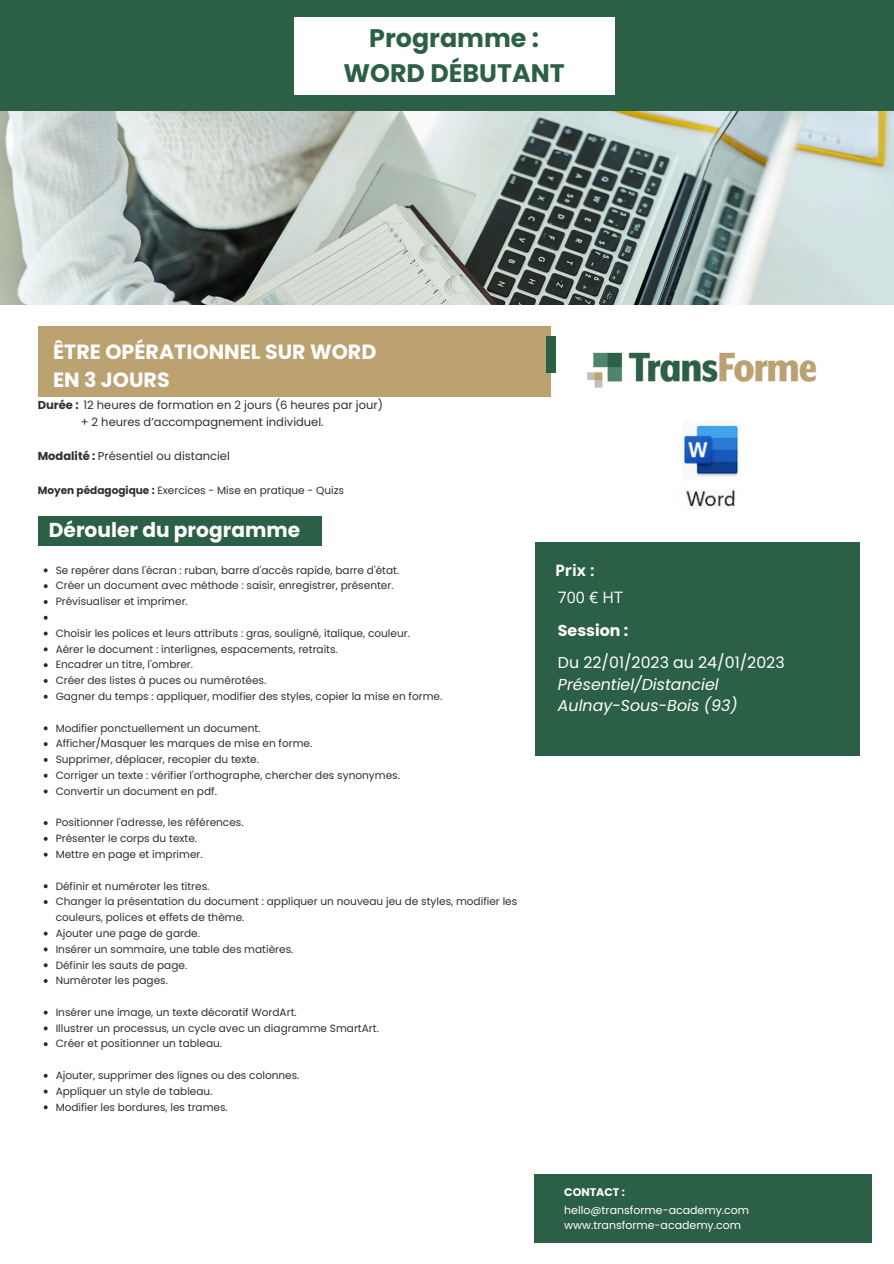
<style>
.page{position:relative;width:894px;height:1264px;background:#fff}
.page>*{position:absolute;margin:0;border:0;box-sizing:border-box;transform-origin:0 0}
.t1{font:700 25.35px/35.1px "Poppins";color:#2c6046;text-align:center}
.t2{font:700 20.55px/28.7px "Poppins";color:#fff}
.t3{font:700 20.1px "Poppins";color:#fff}
.t4{font:italic 15.75px/21.8px "Poppins";color:#fff}
.t5{font:700 15.75px "Poppins";color:#fff}
.t6{font:15.75px "Open Sans";color:#fff}
.t7{font:700 15.75px "Open Sans";color:#fff}
.t8{font:11.55px "Poppins";color:#302f2d}
.t9{font:700 11.1px "Poppins";color:#fff}
.t10{font:10.95px/15.3px "Poppins";color:#fff}
.t11{font:10.5px/15.8px "Poppins";color:#302f2d}
.s1{font-weight:700}
.s2{font-style:normal}
</style>
<div class="page">
<div style="left:38px;top:326px;width:512px;height:71px;background:#bca171"></div>
<img style="left:0;top:111px;width:893px;height:193px">
<div style="left:0;top:1px;width:893px;height:110px;background:#2c6046"></div>
<div style="left:294px;top:17px;width:320px;height:78px;background:#fff"></div>
<div style="left:545px;top:337px;width:10px;height:36px;background:#2c6046"></div>
<div style="left:38px;top:516px;width:283px;height:29px;background:#2c6046"></div>
<svg style="left:44px;top:568px;width:4px;height:4px"></svg>
<svg style="left:44px;top:584px;width:4px;height:4px"></svg>
<svg style="left:44px;top:600px;width:4px;height:4px"></svg>
<svg style="left:44px;top:615px;width:4px;height:4px"></svg>
<svg style="left:44px;top:631px;width:4px;height:4px"></svg>
<svg style="left:44px;top:647px;width:4px;height:4px"></svg>
<svg style="left:44px;top:663px;width:4px;height:4px"></svg>
<svg style="left:44px;top:679px;width:4px;height:4px"></svg>
<svg style="left:44px;top:694px;width:4px;height:4px"></svg>
<svg style="left:44px;top:726px;width:4px;height:4px"></svg>
<svg style="left:44px;top:742px;width:4px;height:4px"></svg>
<svg style="left:44px;top:758px;width:4px;height:4px"></svg>
<svg style="left:44px;top:773px;width:4px;height:4px"></svg>
<svg style="left:44px;top:789px;width:4px;height:4px"></svg>
<svg style="left:44px;top:821px;width:4px;height:4px"></svg>
<svg style="left:44px;top:836px;width:4px;height:4px"></svg>
<svg style="left:44px;top:852px;width:4px;height:4px"></svg>
<svg style="left:44px;top:884px;width:4px;height:4px"></svg>
<svg style="left:44px;top:900px;width:4px;height:4px"></svg>
<svg style="left:44px;top:931px;width:4px;height:4px"></svg>
<svg style="left:44px;top:947px;width:4px;height:4px"></svg>
<svg style="left:44px;top:963px;width:4px;height:4px"></svg>
<svg style="left:44px;top:979px;width:4px;height:4px"></svg>
<svg style="left:44px;top:1010px;width:4px;height:4px"></svg>
<svg style="left:44px;top:1026px;width:4px;height:4px"></svg>
<svg style="left:44px;top:1042px;width:4px;height:4px"></svg>
<svg style="left:44px;top:1073px;width:4px;height:4px"></svg>
<svg style="left:44px;top:1089px;width:4px;height:4px"></svg>
<svg style="left:44px;top:1105px;width:4px;height:4px"></svg>
<img style="left:683px;top:425px;width:56px;height:83px">
<div style="left:534px;top:542px;width:325px;height:214px;background:#2c6046"></div>
<img style="left:587px;top:352px;width:230px;height:36px">
<div style="left:534px;top:1174px;width:337px;height:68px;background:#2c6046"></div>
<p class="t1" style="left:343px;top:20px;width:223px">Programme :<br>WORD DÉBUTANT</p>
<p class="t2" style="left:53px;top:337px;width:324px">ÊTRE OPÉRATIONNEL SUR WORD<br>EN 3 JOURS</p>
<p class="t8" style="left:38px;top:397px;width:346px"><span class="s1">Durée :</span> 12 heures de formation en 2 jours (6 heures par jour)</p>
<p class="t8" style="left:81px;top:414px;width:244px">+ 2 heures d’accompagnement individuel.</p>
<p class="t8" style="left:38px;top:448px;width:193px"><span class="s1">Modalité :</span> Présentiel ou distanciel</p>
<p class="t11" style="left:38px;top:482px;width:308px"><span class="s1">Moyen pédagogique :</span> Exercices - Mise en pratique - Quizs</p>
<p class="t3" style="left:49px;top:516px;width:253px">Dérouler du programme</p>
<h2 class="t11" style="left:56px;top:562px;width:345px">Se repérer dans l'écran : ruban, barre d'accès rapide, barre d'état.</h2>
<p class="t11" style="left:56px;top:578px;width:339px">Créer un document avec méthode : saisir, enregistrer, présenter.</p>
<p class="t11" style="left:56px;top:593px;width:134px">Prévisualiser et imprimer.</p>
<p class="t11" style="left:56px;top:625px;width:355px">Choisir les polices et leurs attributs : gras, souligné, italique, couleur.</p>
<p class="t11" style="left:56px;top:641px;width:283px">Aérer le document : interlignes, espacements, retraits.</p>
<p class="t11" style="left:56px;top:657px;width:139px">Encadrer un titre, l'ombrer.</p>
<p class="t11" style="left:56px;top:672px;width:212px">Créer des listes à puces ou numérotées.</p>
<p class="t11" style="left:56px;top:688px;width:388px">Gagner du temps : appliquer, modifier des styles, copier la mise en forme.</p>
<h3 class="t11" style="left:56px;top:720px;width:206px">Modifier ponctuellement un document.</h3>
<h5 class="t11" style="left:56px;top:735px;width:258px">Afficher/Masquer les marques de mise en forme.</h5>
<h4 class="t11" style="left:56px;top:751px;width:205px">Supprimer, déplacer, recopier du texte.</h4>
<p class="t11" style="left:56px;top:767px;width:345px">Corriger un texte : vérifier l'orthographe, chercher des synonymes.</p>
<p class="t11" style="left:56px;top:783px;width:163px">Convertir un document en pdf.</p>
<p class="t11" style="left:56px;top:814px;width:189px">Positionner l'adresse, les références.</p>
<p class="t11" style="left:56px;top:830px;width:143px">Présenter le corps du texte.</p>
<p class="t11" style="left:56px;top:846px;width:148px">Mettre en page et imprimer.</p>
<p class="t11" style="left:56px;top:878px;width:155px">Définir et numéroter les titres.</p>
<p class="t11" style="left:56px;top:893px;width:463px">Changer la présentation du document : appliquer un nouveau jeu de styles, modifier les couleurs, polices et effets de thème.</p>
<p class="t11" style="left:56px;top:925px;width:146px">Ajouter une page de garde.</p>
<p class="t11" style="left:56px;top:941px;width:239px">Insérer un sommaire, une table des matières.</p>
<p class="t11" style="left:56px;top:956px;width:133px">Définir les sauts de page.</p>
<p class="t11" style="left:56px;top:972px;width:114px">Numéroter les pages.</p>
<p class="t11" style="left:56px;top:1004px;width:242px">Insérer une image, un texte décoratif WordArt.</p>
<p class="t11" style="left:56px;top:1020px;width:324px">Illustrer un processus, un cycle avec un diagramme SmartArt.</p>
<p class="t11" style="left:56px;top:1035px;width:168px">Créer et positionner un tableau.</p>
<p class="t11" style="left:56px;top:1067px;width:245px">Ajouter, supprimer des lignes ou des colonnes.</p>
<p class="t11" style="left:56px;top:1083px;width:158px">Appliquer un style de tableau.</p>
<p class="t11" style="left:56px;top:1099px;width:174px">Modifier les bordures, les trames.</p>
<p class="t7" style="left:555px;top:559px;width:41px">Prix :</p>
<h3 class="t6" style="left:557px;top:586px;width:66px">700 € HT</h3>
<p class="t5" style="left:557px;top:619px;width:72px">Session :</p>
<p class="t4" style="left:557px;top:651px;width:228px"><span class="s2">Du 22/01/2023 au 24/01/2023<br></span>Présentiel/Distanciel<br>Aulnay-Sous-Bois (93)</p>
<p class="t9" style="left:564px;top:1184px;width:62px">CONTACT :</p>
<p class="t10" style="left:564px;top:1202px;width:186px">hello@transforme-academy.com www.transforme-academy.com</p>
</div>
